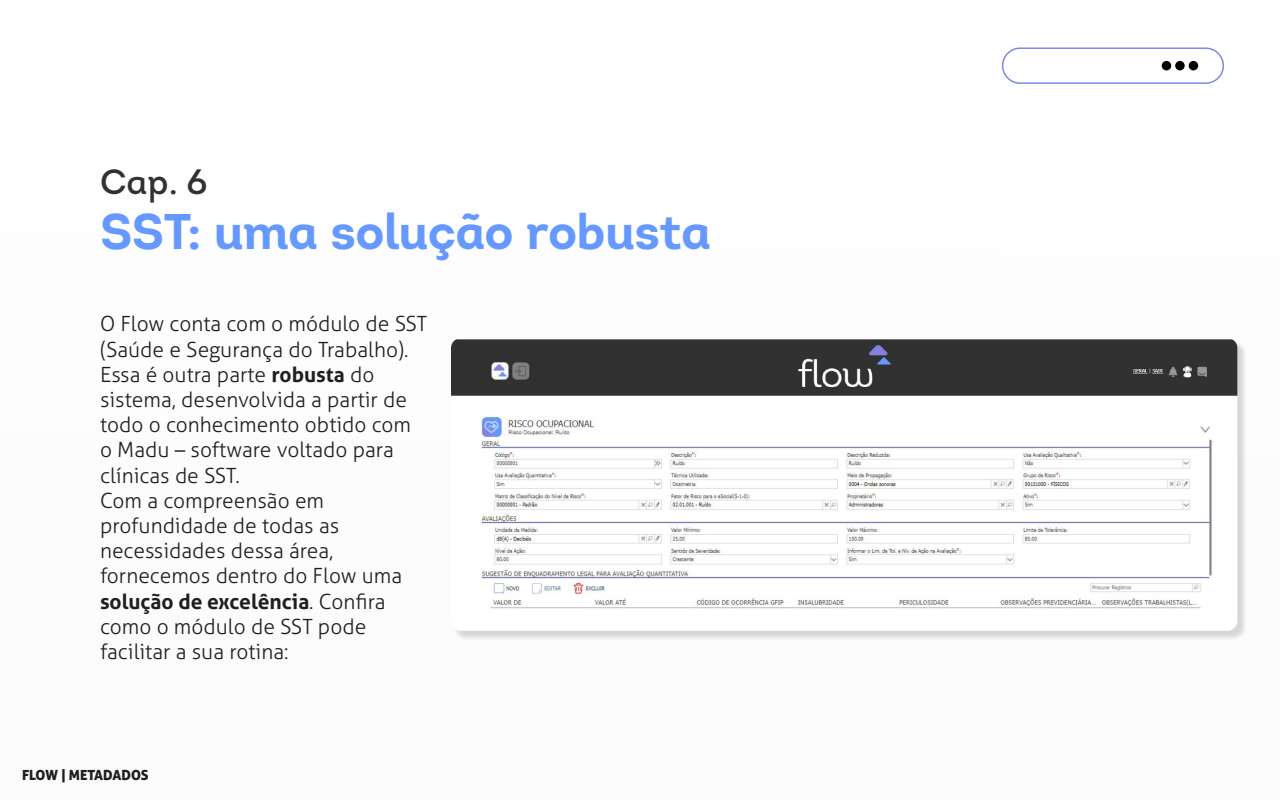
<style>
.page{position:relative;width:1280px;height:800px;background:#fff}
.page>*{position:absolute;margin:0;border:0;box-sizing:border-box;transform-origin:0 0}
.t1{font:50px "Intro Bold Alt";letter-spacing:-.015em;color:#69f}
.t2{font:35px "Intro Regular Alt";color:#313130}
.t3{font:300 21px/25.2px "Aller";color:#1f1f1e}
.t4{font:14px "Aller Display";color:#1f1f1e}
.s1{font-weight:700}
</style>
<div class="page">
<div style="left:1002px;top:47px;width:222px;height:37px;border:1px solid #7d85e5;border-radius:17px"></div>
<div style="left:1162px;top:61px;width:9px;height:9px;background:#000;border-radius:50%"></div>
<div style="left:1175px;top:61px;width:10px;height:9px;background:#000;border-radius:50%"></div>
<div style="left:1189px;top:61px;width:9px;height:9px;background:#000;border-radius:50%"></div>
<div style="left:452px;top:340px;width:796px;height:301px;background:#000;opacity:.15"></div>
<img style="left:451px;top:339px;width:786px;height:292px">
<h2 class="t2" style="left:100px;top:160px;width:109px">Cap. 6</h2>
<h1 class="t1" style="left:100px;top:200px;width:613px">SST: uma solução robusta</h1>
<p class="t3" style="left:100px;top:311px;width:329px">O Flow conta com o módulo de SST (Saúde e Segurança do Trabalho).<br>Essa é outra parte <span class="s1">robusta</span> do sistema, desenvolvida a partir de todo o conhecimento obtido com o Madu – software voltado para clínicas de SST.<br>Com a compreensão em profundidade de todas as necessidades dessa área, fornecemos dentro do Flow uma <span class="s1">solução de excelência</span>. Confira como o módulo de SST pode facilitar a sua rotina:</p>
<p class="t4" style="left:22px;top:766px;width:128px">FLOW | METADADOS</p>
</div>
